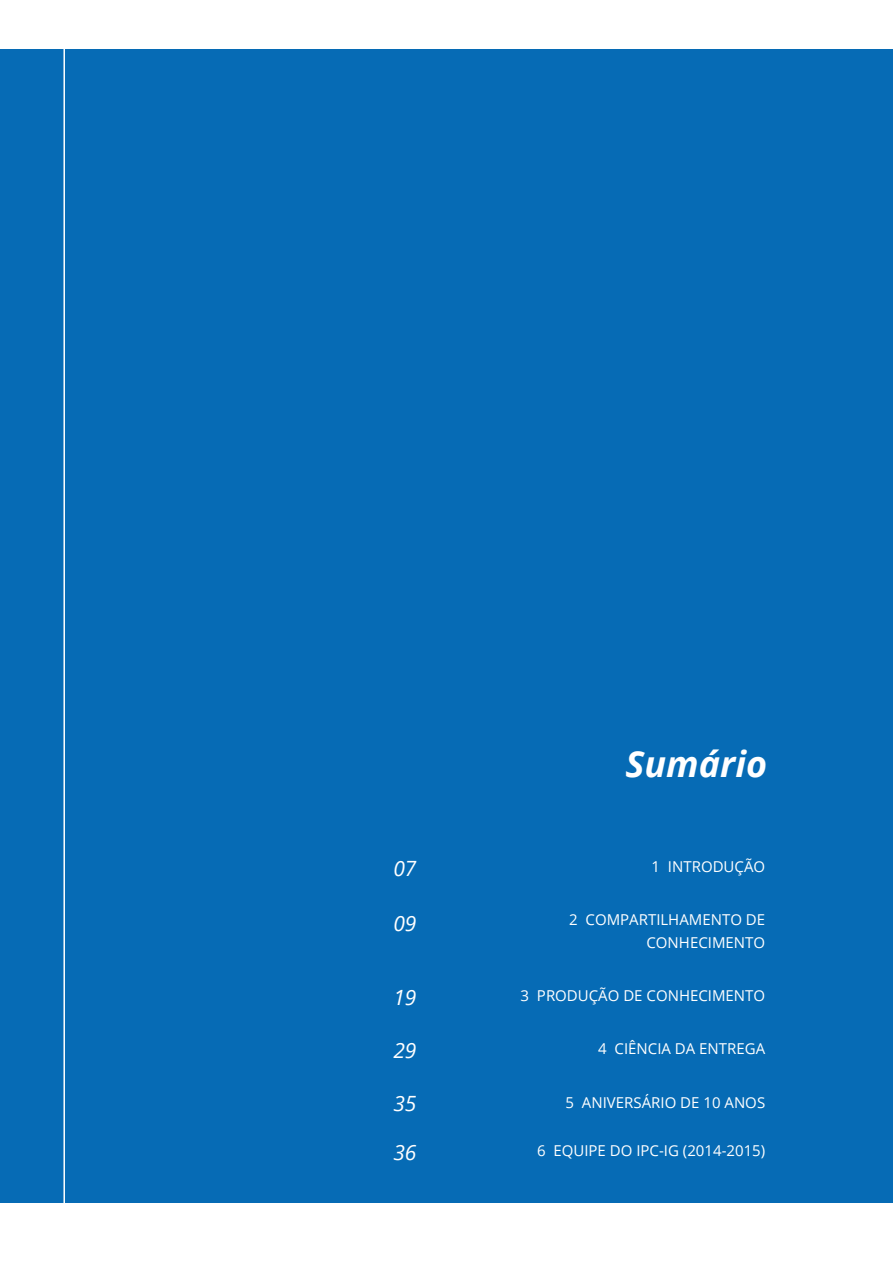
<style>
.page{position:relative;width:893px;height:1263px;background:#fff}
.page>*{position:absolute;margin:0;border:0;box-sizing:border-box;transform-origin:0 0}
.t1{font:italic 700 36px "Open Sans";color:#fff}
.t2{font:italic 21px "Open Sans";color:#fff}
.t3{font:15px/22.5px "Open Sans";color:#fff;text-align:right}
</style>
<div class="page">
<div style="left:0;top:50px;width:893px;height:1153px;background:#066bb5"></div>
<hr style="left:63px;top:0;width:2px;height:1215px;background:#fff">
<h2 class="t2" style="left:393px;top:854px;width:25px">07</h2>
<h2 class="t2" style="left:393px;top:909px;width:25px">09</h2>
<h2 class="t2" style="left:393px;top:983px;width:25px">19</h2>
<h2 class="t2" style="left:393px;top:1036px;width:25px">29</h2>
<h2 class="t2" style="left:393px;top:1088px;width:25px">35</h2>
<h2 class="t2" style="left:393px;top:1138px;width:25px">36</h2>
<h1 class="t1" style="left:625px;top:738px;width:143px">Sumário</h1>
<p class="t3" style="left:651px;top:855px;width:115px">1 INTRODUÇÃO</p>
<p class="t3" style="left:569px;top:908px;width:198px">2 COMPARTILHAMENTO DE<br>CONHECIMENTO</p>
<p class="t3" style="left:521px;top:984px;width:246px">3 PRODUÇÃO DE CONHECIMENTO</p>
<p class="t3" style="left:598px;top:1037px;width:168px">4 CIÊNCIA DA ENTREGA</p>
<p class="t3" style="left:565px;top:1090px;width:201px">5 ANIVERSÁRIO DE 10 ANOS</p>
<p class="t3" style="left:537px;top:1139px;width:230px">6 EQUIPE DO IPC-IG (2014-2015)</p>
</div>
